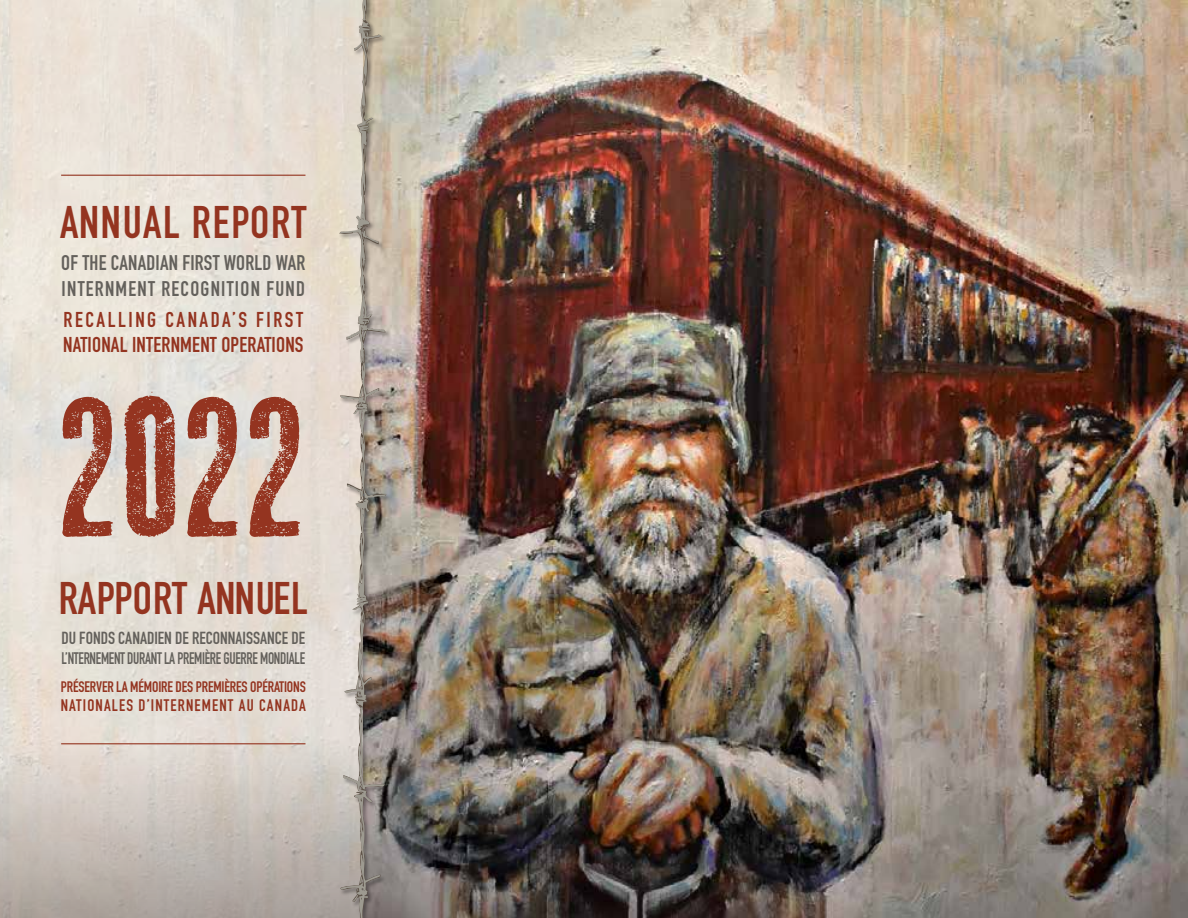
<style>
.page{position:relative;width:1188px;height:918px;background:#fff}
.page>*{position:absolute;margin:0;border:0;box-sizing:border-box;transform-origin:0 0}
.t1{font:205.8px "Old Press";color:#943420}
.t2{font:45px "DIN Engschrift Std";color:#943420}
.t3{font:45px "DIN Engschrift Std";letter-spacing:.04em;color:#943420}
.t4{font:21.15px/24.5px "DIN Engschrift Std";letter-spacing:.01em;color:#943420}
.t5{font:21px/25.7px "DIN Engschrift Std";letter-spacing:.06em;color:#64615c}
.t6{font:17.25px "DIN Engschrift Std";color:#64615c}
.t7{font:16.5px "DIN Engschrift Std";letter-spacing:-.02em;color:#64615c;scale:.89 1}
.t8{font:16.5px "DIN Engschrift Std";letter-spacing:.07em;color:#943420}
.t9{font:15px "DIN Engschrift Std";letter-spacing:-.01em;color:#943420}
</style>
<div class="page">
<div style="left:0;top:738px;width:364px;height:180px;background:linear-gradient(to bottom,#e4dcd4,#a8a09b)"></div>
<img style="left:392px;top:0;width:796px;height:918px">
<hr style="left:61px;top:175px;width:244px;height:1px;background:#943420">
<hr style="left:61px;top:743px;width:244px;height:1px;background:#943420">
<div style="left:338px;top:0;width:54px;height:918px;background:#231f20;opacity:.5"></div>
<svg style="left:339px;top:0;width:47px;height:918px"></svg>
<svg style="left:0;top:0;width:1px;height:918px"></svg>
<h2 class="t3" style="left:60px;top:196px;width:248px">ANNUAL REPORT</h2>
<p class="t5" style="left:61px;top:250px;width:246px">OF THE CANADIAN FIRST WORLD WAR<br>INTERNMENT RECOGNITION FUND</p>
<p class="t4" style="left:63px;top:308px;width:242px">RECALLING CANADA’S FIRST<br>NATIONAL INTERNMENT OPERATIONS</p>
<h1 class="t1" style="left:60px;top:349px;width:248px">2022</h1>
<h2 class="t2" style="left:59px;top:572px;width:251px">RAPPORT ANNUEL</h2>
<p class="t6" style="left:61px;top:628px;width:245px">DU FONDS CANADIEN DE RECONNAISSANCE DE</p>
<p class="t7" style="left:61px;top:648px;width:275px">L’NTERNEMENT DURANT LA PREMIÈRE GUERRE MONDIALE</p>
<p class="t9" style="left:61px;top:678px;width:246px">PRÉSERVER LA MÉMOIRE DES PREMIÈRES OPÉRATIONS</p>
<p class="t8" style="left:61px;top:696px;width:247px">NATIONALES D’INTERNEMENT AU CANADA</p>
</div>
